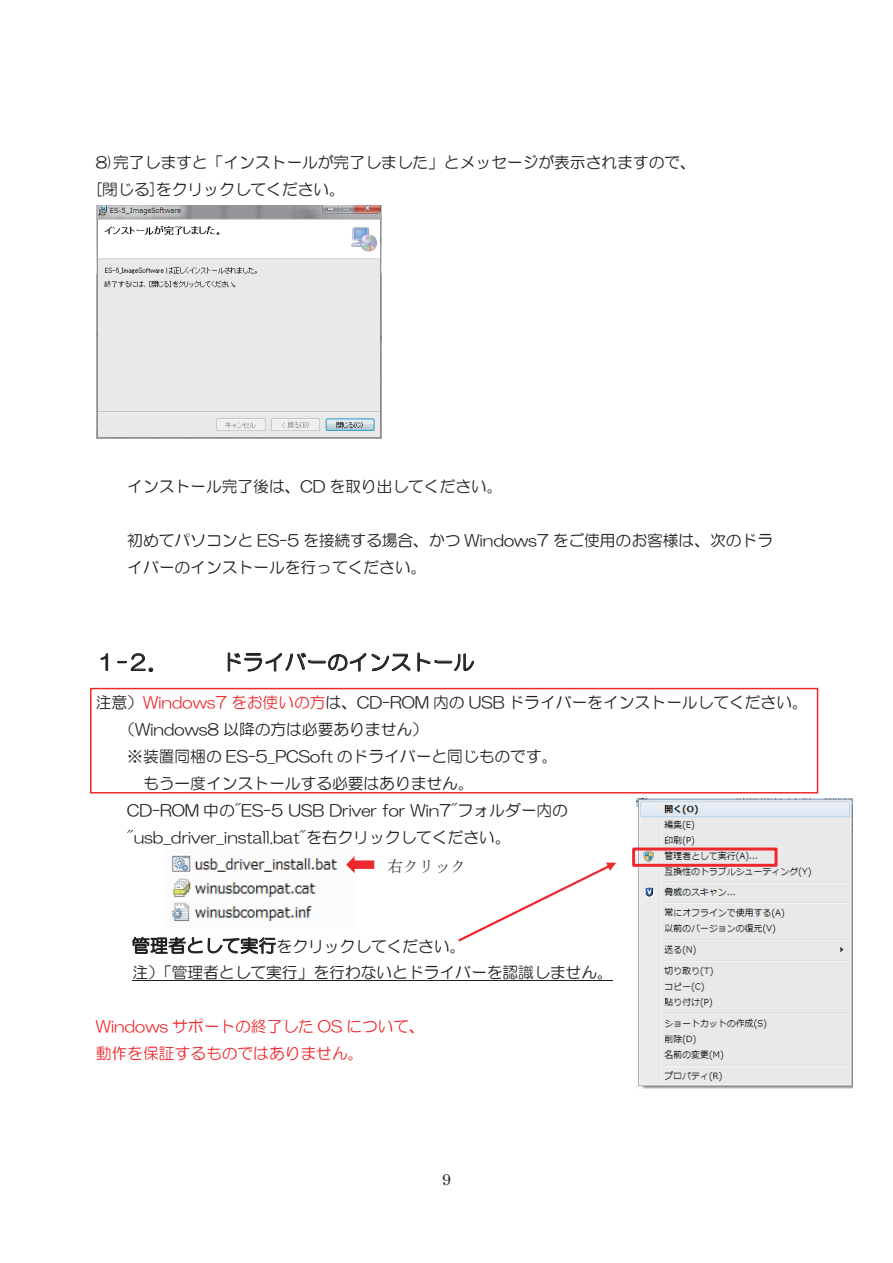
<style>
.page{position:relative;width:893px;height:1263px;background:#fff}
.page>*{position:absolute;margin:0;border:0;box-sizing:border-box;transform-origin:0 0}
.t1{font:21px "HG Maru Gothic MPRO";letter-spacing:.005em;color:#231f20}
.t2{font:15.75px/27px "HG Maru Gothic MPRO";color:#231f20}
.t3{font:15.75px/27px "HG Maru Gothic MPRO";color:#ee292d}
.t4{font:15.75px "MS Mincho";color:#231f20}
.t5{font:15.75px "Century";color:#231f20}
.s1{color:#ee292d}
.s2{font-size:18px}
</style>
<div class="page">
<svg style="left:100px;top:653px;width:8px;height:18px"></svg>
<svg style="left:117px;top:653px;width:36px;height:19px"></svg>
<svg style="left:228px;top:652px;width:138px;height:20px"></svg>
<svg style="left:372px;top:653px;width:38px;height:18px"></svg>
<svg style="left:417px;top:652px;width:57px;height:20px"></svg>
<svg style="left:132px;top:936px;width:144px;height:18px"></svg>
<hr style="left:132px;top:980px;width:481px;height:1px;background:#231f20">
<img style="left:637px;top:799px;width:215px;height:290px">
<div style="left:632px;top:847px;width:145px;height:20px;border:3px solid #ee292d"></div>
<img style="left:172px;top:855px;width:166px;height:67px">
<svg style="left:346px;top:856px;width:28px;height:17px"></svg>
<svg style="left:458px;top:863px;width:158px;height:79px"></svg>
<div style="left:90px;top:688px;width:728px;height:105px;border:2px solid #ee292d"></div>
<img style="left:96px;top:206px;width:286px;height:232px">
<p class="t2" style="left:96px;top:149px;width:602px">8)完了しますと「インストールが完了しました」とメッセージが表示されますので、[閉じる]をクリックしてください。</p>
<p class="t2" style="left:127px;top:473px;width:377px">インストール完了後は、CD を取り出してください。</p>
<p class="t2" style="left:127px;top:527px;width:647px">初めてパソコンと ES-5 を接続する場合、かつ Windows7 をご使用のお客様は、次のドライバーのインストールを行ってください。</p>
<h1 class="t1" style="left:96px;top:651px;width:75px">１-２．</h1>
<h1 class="t1" style="left:222px;top:651px;width:254px">ドライバーのインストール</h1>
<p class="t2" style="left:96px;top:689px;width:714px">注意）<span class="s1">Windows7 をお使いの方</span>は、CD-ROM 内の USB ドライバーをインストールしてください。</p>
<p class="t2" style="left:119px;top:716px;width:310px">（Windows8 以降の方は必要ありません）</p>
<p class="t2" style="left:127px;top:743px;width:432px">※装置同梱の ES-5_PCSoft のドライバーと同じものです。</p>
<p class="t2" style="left:143px;top:770px;width:332px">もう一度インストールする必要はありません。</p>
<p class="t2" style="left:127px;top:797px;width:442px">CD-ROM 中の"ES-5 USB Driver for Win7"フォルダー内の</p>
<p class="t2" style="left:127px;top:824px;width:385px">"usb_driver_install.bat"を右クリックしてください。</p>
<p class="t4" style="left:387px;top:858px;width:80px">右クリック</p>
<p class="t2" style="left:132px;top:933px;width:482px;line-height:26.2px"><span class="s2">管理者として実行</span>をクリックしてください。<br>注）「管理者として実行」を行わないとドライバーを認識しません。</p>
<p class="t3" style="left:96px;top:1013px;width:331px">Windows サポートの終了した OS について、動作を保証するものではありません。</p>
<p class="t5" style="left:442px;top:1166px;width:10px">9</p>
</div>
